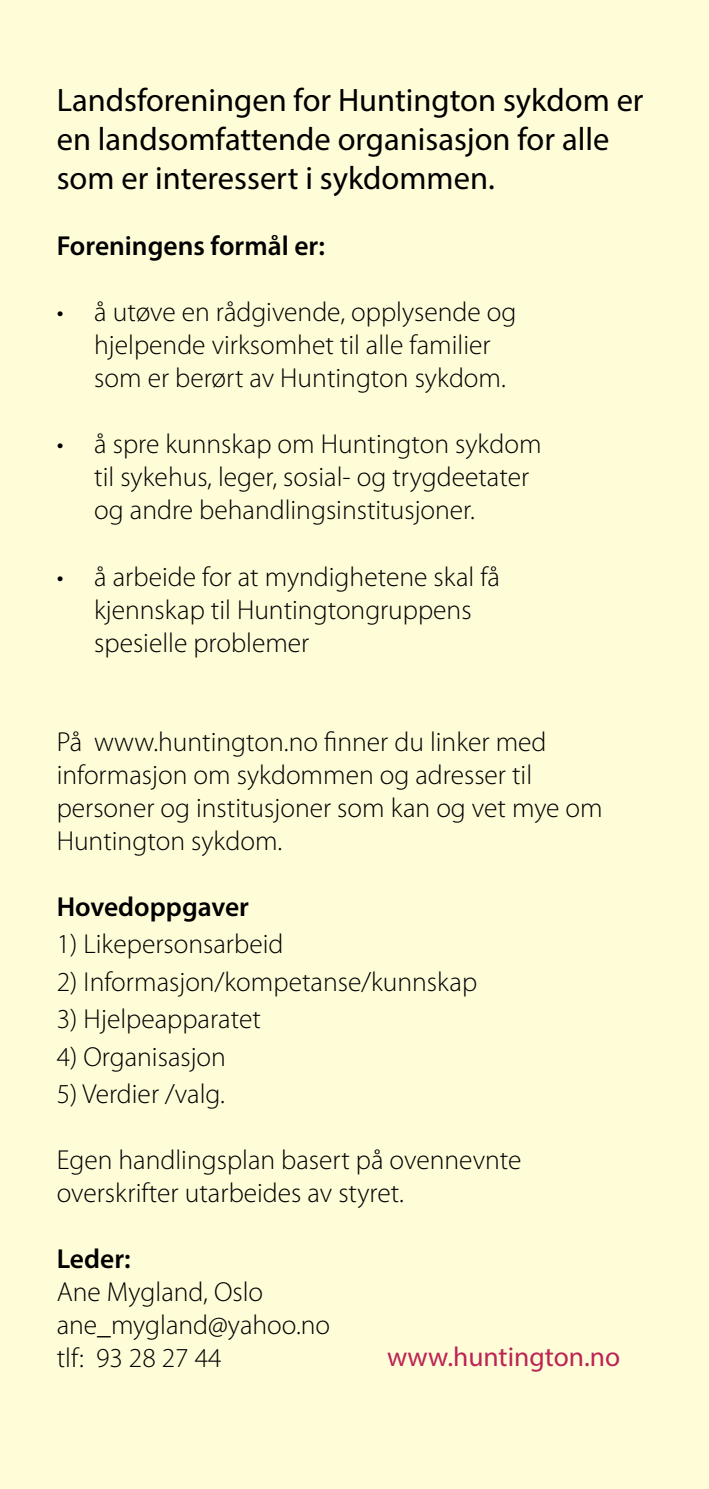
<style>
.page{position:relative;width:709px;height:1489px;background:#fff}
.page>*{position:absolute;margin:0;border:0;box-sizing:border-box;transform-origin:0 0}
.t1{font:32.5px/39px "Myriad Pro";color:#000}
.t2{font:300 27.5px/33px "Myriad Pro";color:#000}
.t3{font:600 27.5px "Myriad Pro";color:#000}
.t4{font:27.5px "Myriad Pro";color:#bc2455}
</style>
<div class="page">
<div style="left:0;top:0;width:709px;height:1488px;background:#fffcd8"></div>
<p class="t1" style="left:57px;top:80px;width:588px">Landsforeningen for Huntington sykdom er en landsomfattende organisasjon for alle som er interessert i sykdommen.</p>
<p class="t3" style="left:57px;top:228px;width:270px">Foreningens formål er:</p>
<p class="t2" style="left:94px;top:295px;width:423px;text-indent:-38px">• å utøve en rådgivende, opplysende og hjelpende virksomhet til alle familier som er berørt av Huntington sykdom.</p>
<p class="t2" style="left:94px;top:427px;width:449px;text-indent:-38px">• å spre kunnskap om Huntington sykdom til sykehus, leger, sosial- og trygdeetater og andre behandlingsinstitusjoner.</p>
<p class="t2" style="left:94px;top:559px;width:407px;text-indent:-38px">• å arbeide for at myndighetene skal få kjennskap til Huntingtongruppens spesielle problemer</p>
<p class="t2" style="left:57px;top:724px;width:547px">På www.huntington.no finner du linker med informasjon om sykdommen og adresser til personer og institusjoner som kan og vet mye om Huntington sykdom.</p>
<p class="t3" style="left:57px;top:888px;width:194px">Hovedoppgaver</p>
<p class="t2" style="left:57px;top:927px;width:228px">1) Likepersonsarbeid</p>
<p class="t2" style="left:57px;top:964px;width:422px">2) Informasjon/kompetanse/kunnskap</p>
<p class="t2" style="left:57px;top:1002px;width:206px">3) Hjelpeapparatet</p>
<p class="t2" style="left:57px;top:1039px;width:171px">4) Organisasjon</p>
<p class="t2" style="left:57px;top:1077px;width:170px">5) Verdier /valg.</p>
<p class="t2" style="left:57px;top:1143px;width:466px">Egen handlingsplan basert på ovennevnte overskrifter utarbeides av styret.</p>
<p class="t3" style="left:57px;top:1241px;width:75px">Leder:</p>
<p class="t2" style="left:57px;top:1275px;width:275px">Ane Mygland, Oslo ane_mygland@yahoo.no tlf: 93 28 27 44</p>
<p class="t4" style="left:387px;top:1339px;width:235px">www.huntington.no</p>
</div>
